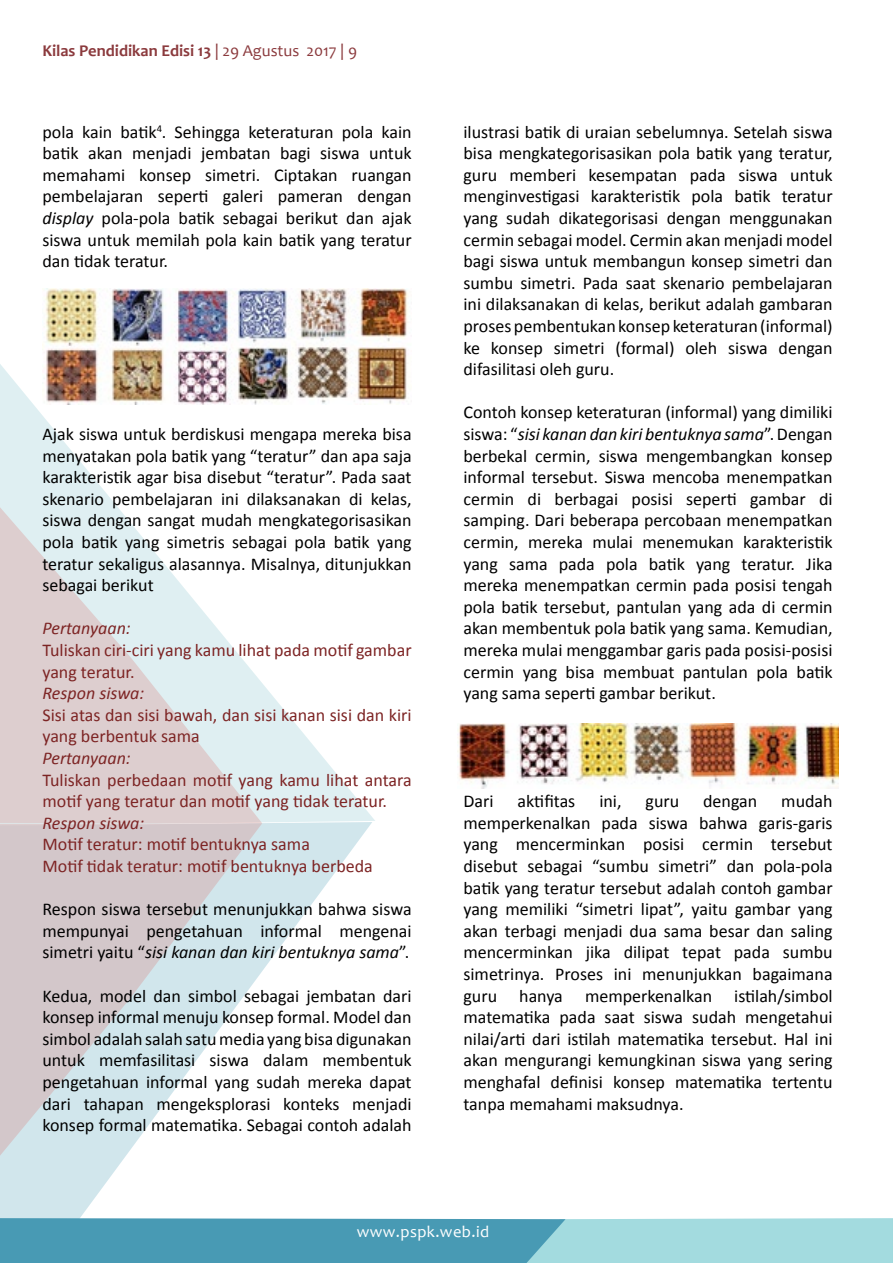
<style>
.page{position:relative;width:893px;height:1263px;background:#fff}
.page>*{position:absolute;margin:0;border:0;box-sizing:border-box;transform-origin:0 0}
.t1{font:18px/21.6px "Calibri";color:#000;text-align:justify}
.t2{font:18px/21.6px "Calibri";color:#7d2424}
.t3{font:18px/21.6px "Calibri";color:#020000;text-align:justify}
.t4{font:italic 18px "Calibri";color:#7d2424}
.t5{font:700 16.5px "Candara";color:#8b3a3d}
.t6{font:16.5px "Candara";letter-spacing:.025em;color:#fff}
.s1{font-weight:400}
.s2{font-style:italic}
</style>
<div class="page">
<svg style="left:0;top:826px;width:369px;height:392px"></svg>
<svg style="left:0;top:364px;width:375px;height:462px"></svg>
<svg style="left:0;top:823px;width:262px;height:333px;background:#d8d9dd"></svg>
<svg style="left:0;top:507px;width:262px;height:316px;fill:#ddcecf"></svg>
<img style="left:42px;top:289px;width:367px;height:115px">
<img style="left:457px;top:724px;width:382px;height:64px">
<svg style="left:0;top:1218px;width:893px;height:45px;background:#6db4c5"></svg>
<p class="t5" style="left:42px;top:40px;width:316px">Kilas Pendidikan Edisi 13 <span class="s1">| 29 Agustus 2017 | 9</span></p>
<p class="t3" style="left:42px;top:121px;width:371px">pola kain batik<sup>4</sup>. Sehingga keteraturan pola kain batik akan menjadi jembatan bagi siswa untuk memahami konsep simetri. Ciptakan ruangan pembelajaran seperti galeri pameran dengan <span class="s2">display</span> pola-pola batik sebagai berikut dan ajak siswa untuk memilah pola kain batik yang teratur dan tidak teratur.</p>
<p class="t1" style="left:42px;top:423px;width:371px">Ajak siswa untuk berdiskusi mengapa mereka bisa menyatakan pola batik yang “teratur” dan apa saja karakteristik agar bisa disebut “teratur”. Pada saat skenario pembelajaran ini dilaksanakan di kelas, siswa dengan sangat mudah mengkategorisasikan pola batik yang simetris sebagai pola batik yang teratur sekaligus alasannya. Misalnya, ditunjukkan sebagai berikut</p>
<p class="t4" style="left:42px;top:616px;width:90px">Pertanyaan:</p>
<p class="t2" style="left:42px;top:639px;width:371px">Tuliskan ciri-ciri yang kamu lihat pada motif gambar yang teratur.</p>
<p class="t4" style="left:42px;top:681px;width:103px">Respon siswa:</p>
<p class="t2" style="left:42px;top:704px;width:371px">Sisi atas dan sisi bawah, dan sisi kanan sisi dan kiri yang berbentuk sama</p>
<p class="t4" style="left:42px;top:746px;width:90px">Pertanyaan:</p>
<p class="t2" style="left:42px;top:769px;width:371px">Tuliskan perbedaan motif yang kamu lihat antara motif yang teratur dan motif yang tidak teratur.</p>
<p class="t4" style="left:42px;top:810px;width:103px">Respon siswa:</p>
<p class="t2" style="left:42px;top:834px;width:332px">Motif teratur: motif bentuknya sama<br>Motif tidak teratur: motif bentuknya berbeda</p>
<p class="t1" style="left:42px;top:898px;width:371px">Respon siswa tersebut menunjukkan bahwa siswa mempunyai pengetahuan informal mengenai simetri yaitu “<span class="s2">sisi kanan dan kiri bentuknya sama</span>”.</p>
<p class="t1" style="left:42px;top:985px;width:371px">Kedua, model dan simbol sebagai jembatan dari konsep informal menuju konsep formal. Model dan simbol adalah salah satu media yang bisa digunakan untuk memfasilitasi siswa dalam membentuk pengetahuan informal yang sudah mereka dapat dari tahapan mengeksplorasi konteks menjadi konsep formal matematika. Sebagai contoh adalah</p>
<p class="t1" style="left:463px;top:121px;width:371px">ilustrasi batik di uraian sebelumnya. Setelah siswa bisa mengkategorisasikan pola batik yang teratur, guru memberi kesempatan pada siswa untuk menginvestigasi karakteristik pola batik teratur yang sudah dikategorisasi dengan menggunakan cermin sebagai model. Cermin akan menjadi model bagi siswa untuk membangun konsep simetri dan sumbu simetri. Pada saat skenario pembelajaran ini dilaksanakan di kelas, berikut adalah gambaran proses pembentukan konsep keteraturan (informal) ke konsep simetri (formal) oleh siswa dengan difasilitasi oleh guru.</p>
<p class="t1" style="left:463px;top:402px;width:371px">Contoh konsep keteraturan (informal) yang dimiliki siswa: “<span class="s2">sisi kanan dan kiri bentuknya sama</span>”. Dengan berbekal cermin, siswa mengembangkan konsep informal tersebut. Siswa mencoba menempatkan cermin di berbagai posisi seperti gambar di samping. Dari beberapa percobaan menempatkan cermin, mereka mulai menemukan karakteristik yang sama pada pola batik yang teratur. Jika mereka menempatkan cermin pada posisi tengah pola batik tersebut, pantulan yang ada di cermin akan membentuk pola batik yang sama. Kemudian, mereka mulai menggambar garis pada posisi-posisi cermin yang bisa membuat pantulan pola batik yang sama seperti gambar berikut.</p>
<p class="t1" style="left:463px;top:790px;width:32px">Dari</p>
<p class="t1" style="left:518px;top:790px;width:59px">aktifitas</p>
<p class="t1" style="left:599px;top:790px;width:24px">ini,</p>
<p class="t1" style="left:645px;top:790px;width:35px">guru</p>
<p class="t1" style="left:703px;top:790px;width:56px">dengan</p>
<p class="t1" style="left:463px;top:790px;width:371px;text-indent:318px">mudah memperkenalkan pada siswa bahwa garis-garis yang mencerminkan posisi cermin tersebut disebut sebagai “sumbu simetri” dan pola-pola batik yang teratur tersebut adalah contoh gambar yang memiliki “simetri lipat”, yaitu gambar yang akan terbagi menjadi dua sama besar dan saling mencerminkan jika dilipat tepat pada sumbu simetrinya. Proses ini menunjukkan bagaimana guru hanya memperkenalkan istilah/simbol matematika pada saat siswa sudah mengetahui nilai/arti dari istilah matematika tersebut. Hal ini akan mengurangi kemungkinan siswa yang sering menghafal definisi konsep matematika tertentu tanpa memahami maksudnya.</p>
<p class="t6" style="left:357px;top:1221px;width:134px">www.pspk.web.id</p>
</div>
